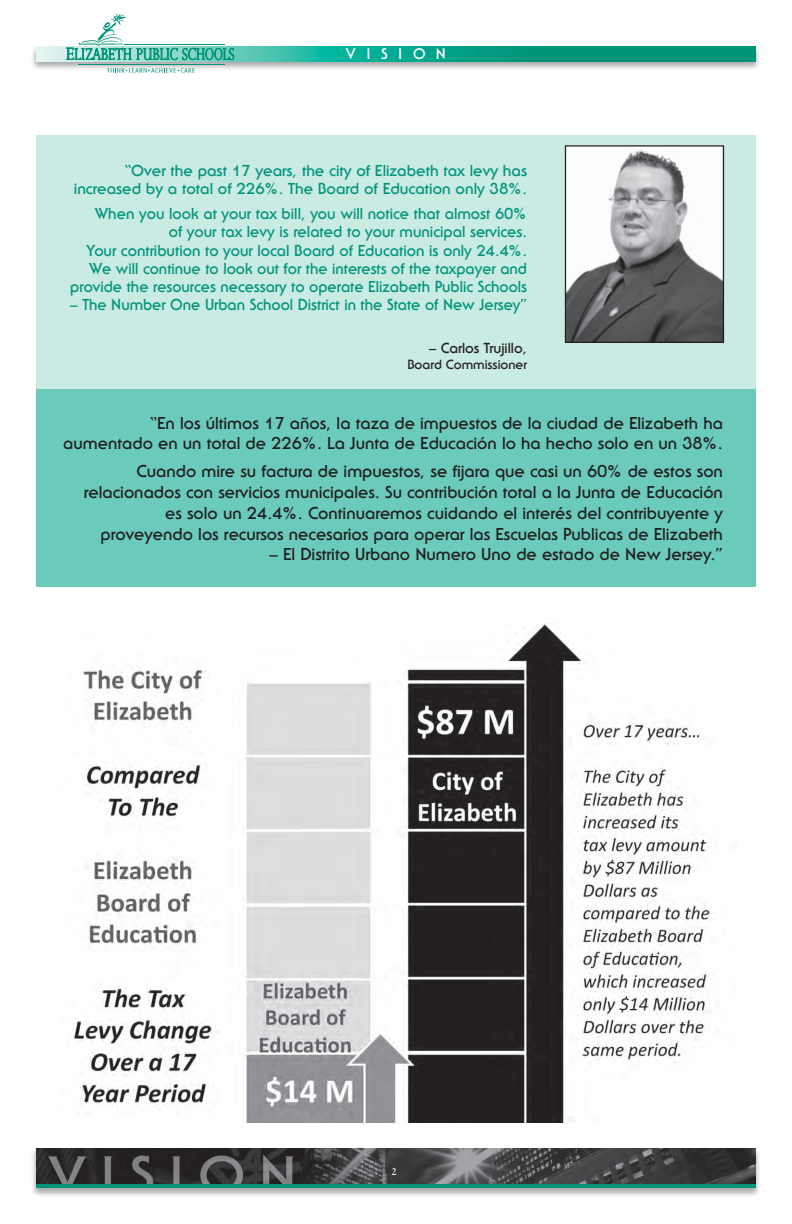
<style>
.page{position:relative;width:792px;height:1224px;background:#fff}
.page>*{position:absolute;margin:0;border:0;box-sizing:border-box;transform-origin:0 0}
.t1{font:700 16.8px/20.7px "Serif Gothic Std";color:#231f20;text-align:right}
.t2{font:700 15.5px/18.1px "Serif Gothic Std";color:#009479;text-align:right}
.t3{font:700 15px "Serif Gothic Std";letter-spacing:.7em;color:#fff}
.t4{font:700 14.2px "Serif Gothic Std";color:#231f20}
.t5{font:700 12.9px "Serif Gothic Std";color:#231f20}
.t6{font:700 10px "Goudy Std";color:#fff}
</style>
<div class="page">
<div style="left:30px;top:1147px;width:731px;height:47px;background:#231f20;opacity:.4"></div>
<img style="left:36px;top:1148px;width:720px;height:35px">
<div style="left:30px;top:46px;width:732px;height:25px;background:#231f20;opacity:.4"></div>
<svg style="left:36px;top:47px;width:720px;height:14px;background:#19a890"></svg>
<div style="left:31px;top:1183px;width:730px;height:15px;background:#231f20;opacity:.4"></div>
<hr style="left:36px;top:1184px;width:720px;height:4px;background:#009479">
<svg style="left:107px;top:68px;width:88px;height:5px"></svg>
<hr style="left:79px;top:64px;width:146px;height:1px;background:#009479">
<svg style="left:66px;top:13px;width:168px;height:47px"></svg>
<div style="left:36px;top:389px;width:720px;height:198px;background:#6bcbba"></div>
<div style="left:36px;top:135px;width:720px;height:254px;background:#c9ebe3"></div>
<img style="left:567px;top:147px;width:155px;height:194px">
<div style="left:565px;top:145px;width:159px;height:198px;border:1px solid #231f20"></div>
<img style="left:74px;top:623px;width:640px;height:500px">
<p class="t3" style="left:346px;top:45px;width:102px">VISION</p>
<p class="t2" style="left:74px;top:161px;width:455px">“Over the past 17 years, the city of Elizabeth tax levy has increased by a total of 226%. The Board of Education only 38%.</p>
<p class="t2" style="left:70px;top:205px;width:458px">When you look at your tax bill, you will notice that almost 60%<br>of your tax levy is related to your municipal services.<br>Your contribution to your local Board of Education is only 24.4%.<br>We will continue to look out for the interests of the taxpayer and provide the resources necessary to operate Elizabeth Public Schools</p>
<p class="t2" style="left:70px;top:296px;width:458px">– The Number One Urban School District in the State of New Jersey”</p>
<p class="t4" style="left:429px;top:340px;width:99px">– Carlos Trujillo,</p>
<p class="t5" style="left:407px;top:357px;width:121px">Board Commissioner</p>
<p class="t1" style="left:63px;top:413px;width:661px">“En los últimos 17 años, la taza de impuestos de la ciudad de Elizabeth ha aumentado en un total de 226%. La Junta de Educación lo ha hecho solo en un 38%.</p>
<p class="t1" style="left:84px;top:461px;width:641px">Cuando mire su factura de impuestos, se fijara que casi un 60% de estos son relacionados con servicios municipales. Su contribución total a la Junta de Educación es solo un 24.4%. Continuaremos cuidando el interés del contribuyente y proveyendo los recursos necesarios para operar las Escuelas Publicas de Elizabeth</p>
<p class="t1" style="left:270px;top:544px;width:455px">– El Distrito Urbano Numero Uno de estado de New Jersey.”</p>
<p class="t6" style="left:392px;top:1165px;width:7px">2</p>
</div>
